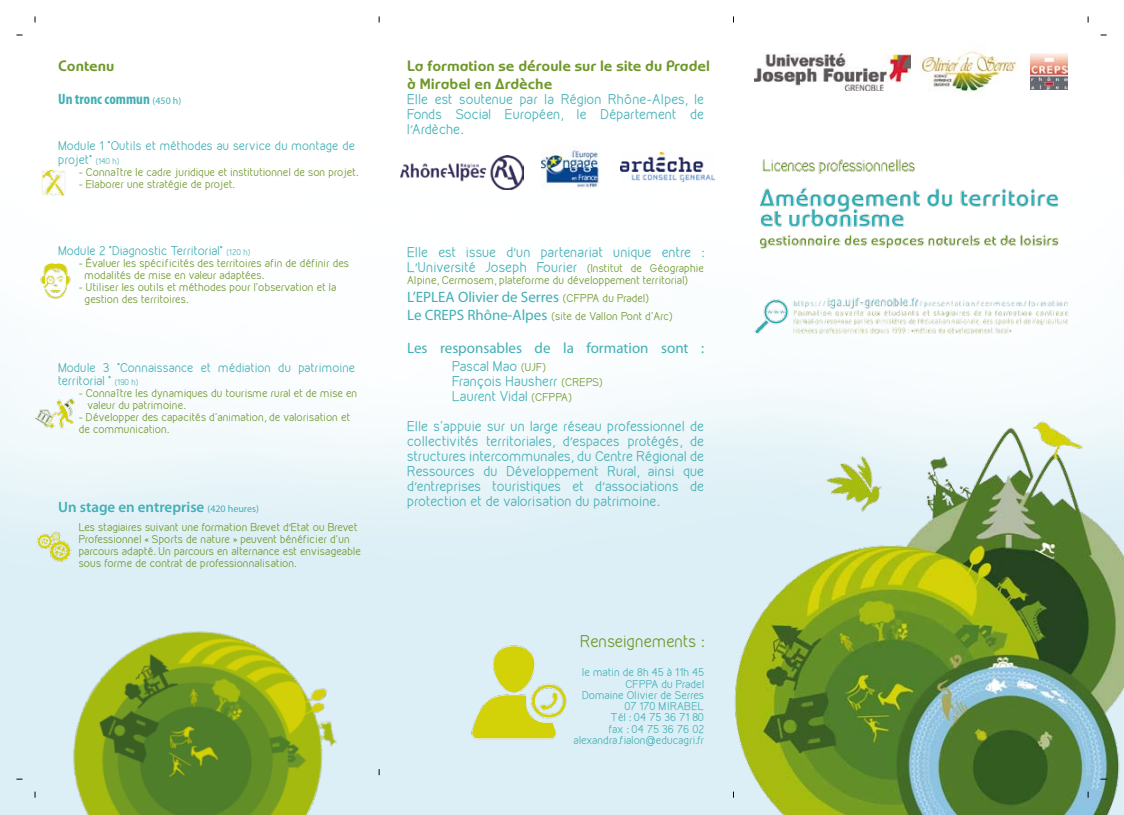
<style>
.page{position:relative;width:1124px;height:815px;background:#fff}
.page>*{position:absolute;margin:0;border:0;box-sizing:border-box;transform-origin:0 0}
.t1{font:15px "Myriad Pro";color:#42afb4}
.t2{font:15px/18px "Worldof Water";color:#6f982a}
.t3{font:600 15px "Myriad Pro";color:#42afb4}
.t4{font:700 condensed 15px "Myriad Pro";color:#42afb4}
.t5{font:15px "Kirvy";color:#6f982a}
.t6{font:12.5px/15px "Kirvy";color:#42afb4}
.t7{font:12.5px/15px "Kirvy";color:#41b0b5;text-align:justify}
.t8{font:11.25px/13.5px "Kirvy";color:#42afb4}
.t9{font:10px/12px "Kirvy";color:#6f982a}
.t10{font:10px "Kirvy";color:#42afb4}
.t11{font:10px "Kirvy";letter-spacing:-.02em;color:#42afb4}
.s1{font-weight:400;font-stretch:normal;font-size:10px}
.s2{font-size:7.5px}
.s3{font-weight:400;font-size:10px}
.s4{font-family:"Myriad Pro"}
.s5{font-family:"Myriad Pro";font-style:italic}
.s6{font-size:10px;color:#6f982a}
.s7{font-family:"Kirvy";font-size:10px;color:#6f982a}
.s8{font-family:"Myriad Pro";font-size:15px;color:#42afb4}
</style>
<div class="page">
<img style="left:0;top:21px;width:1107px;height:794px">
<img style="left:729px;top:361px;width:394px;height:454px">
<img style="left:620px;top:152px;width:94px;height:30px">
<img style="left:537px;top:634px;width:37px;height:116px">
<img style="left:41px;top:171px;width:24px;height:24px">
<img style="left:38px;top:264px;width:35px;height:34px">
<img style="left:35px;top:386px;width:43px;height:42px">
<img style="left:9px;top:428px;width:528px;height:387px">
<img style="left:541px;top:146px;width:59px;height:44px">
<img style="left:400px;top:156px;width:123px;height:33px">
<img style="left:741px;top:177px;width:337px;height:80px">
<img style="left:726px;top:270px;width:381px;height:91px">
<img style="left:744px;top:126px;width:331px;height:79px">
<img style="left:1030px;top:53px;width:37px;height:37px">
<img style="left:754px;top:53px;width:156px;height:37px">
<img style="left:913px;top:42px;width:110px;height:56px">
<p class="t2" style="left:58px;top:57px;width:58px">Contenu</p>
<p class="t4" style="left:58px;top:90px;width:125px">Un tronc commun <span class="s1">(450 h)</span></p>
<p class="t8" style="left:58px;top:139px;width:298px">Module 1 "Outils et méthodes au service du montage de projet" <span class="s2">(140 h)</span></p>
<p class="t9" style="left:79px;top:166px;width:281px">- Connaître le cadre juridique et institutionnel de son projet.</p>
<p class="t9" style="left:79px;top:178px;width:157px">- Elaborer une stratégie de projet.</p>
<p class="t8" style="left:58px;top:244px;width:194px">Module 2"Diagnostic Territorial" <span class="s2">(120 h)</span></p>
<p class="t9" style="left:85px;top:257px;width:266px;text-indent:-6px">- Évaluer les spécificités des territoires afin de définir des modalités de mise en valeur adaptées.</p>
<p class="t9" style="left:85px;top:281px;width:253px;text-indent:-6px">- Utiliser les outils et méthodes pour l'observation et la gestion des territoires.</p>
<p class="t8" style="left:58px;top:361px;width:298px">Module 3 "Connaissance et médiation du patrimoine territorial " <span class="s2">(190 h)</span></p>
<p class="t9" style="left:88px;top:387px;width:271px;text-indent:-9px">- Connaître les dynamiques du tourisme rural et de mise en valeur du patrimoine.</p>
<p class="t9" style="left:79px;top:411px;width:273px">- Développer des capacités d'animation, de valorisation et de communication.</p>
<p class="t3" style="left:58px;top:497px;width:202px">Un stage en entreprise <span class="s3">(420 heures)</span></p>
<p class="t9" style="left:79px;top:521px;width:284px">Les stagiaires suivant une formation Brevet d<span class="s4">’</span>Etat ou Brevet Professionnel « Sports de nature » peuvent bénéficier d'un parcours adapté. Un parcours en alternance est envisageable sous forme de contrat de professionnalisation.</p>
<p class="t2" style="left:407px;top:57px;width:304px">La formation se déroule sur le site du Pradel à Mirabel en Ardèche</p>
<p class="t7" style="left:407px;top:92px;width:298px">Elle est soutenue par la Région Rhône-Alpes, le Fonds Social Européen, le Département de l<span class="s5">’</span>Ardèche.</p>
<p class="t7" style="left:407px;top:245px;width:298px">Elle est issue d<span class="s4">’</span>un partenariat unique entre :<br>L<span class="s4">’</span>Université Joseph Fourier <span class="s6">(Institut de Géographie</span></p>
<p class="t9" style="left:407px;top:274px;width:282px">Alpine, Cermosem, plateforme du développement territorial)</p>
<p class="t1" style="left:407px;top:288px;width:243px">L’EPLEA Olivier de Serres <span class="s7">(CFPPA du Pradel)</span></p>
<p class="t9" style="left:407px;top:310px;width:267px"><span class="s8">Le CREPS Rhône-Alpes</span> (site de Vallon Pont d'Arc)</p>
<p class="t1" style="left:407px;top:339px;width:298px">Les responsables de la formation sont :</p>
<p class="t6" style="left:452px;top:359px;width:152px">Pascal Mao <span class="s6">(UJF)<br></span>François Hausherr <span class="s6">(CREPS)<br></span>Laurent Vidal <span class="s6">(CFPPA)</span></p>
<p class="t6" style="left:407px;top:419px;width:299px;text-align:justify">Elle s'appuie sur un large réseau professionnel de collectivités territoriales, d<span class="s4">’</span>espaces protégés, de structures intercommunales, du Centre Régional de Ressources du Développement Rural, ainsi que d<span class="s4">’</span>entreprises touristiques et d<span class="s4">’</span>associations de protection et de valorisation du patrimoine.</p>
<p class="t5" style="left:580px;top:632px;width:126px">Renseignements :</p>
<p class="t10" style="left:582px;top:666px;width:123px">le matin de 8h 45 à 11h 45</p>
<p class="t10" style="left:625px;top:678px;width:80px">CFPPA du Pradel</p>
<p class="t10" style="left:582px;top:689px;width:123px">Domaine Olivier de Serres</p>
<p class="t10" style="left:624px;top:700px;width:81px">07 170 MIRABEL</p>
<p class="t10" style="left:611px;top:711px;width:95px">Tél : 04 75 36 71 80</p>
<p class="t10" style="left:609px;top:723px;width:102px">fax : 04 75 36 76 02</p>
<p class="t11" style="left:573px;top:734px;width:132px">alexandra.fialon@educagri.fr</p>
</div>
